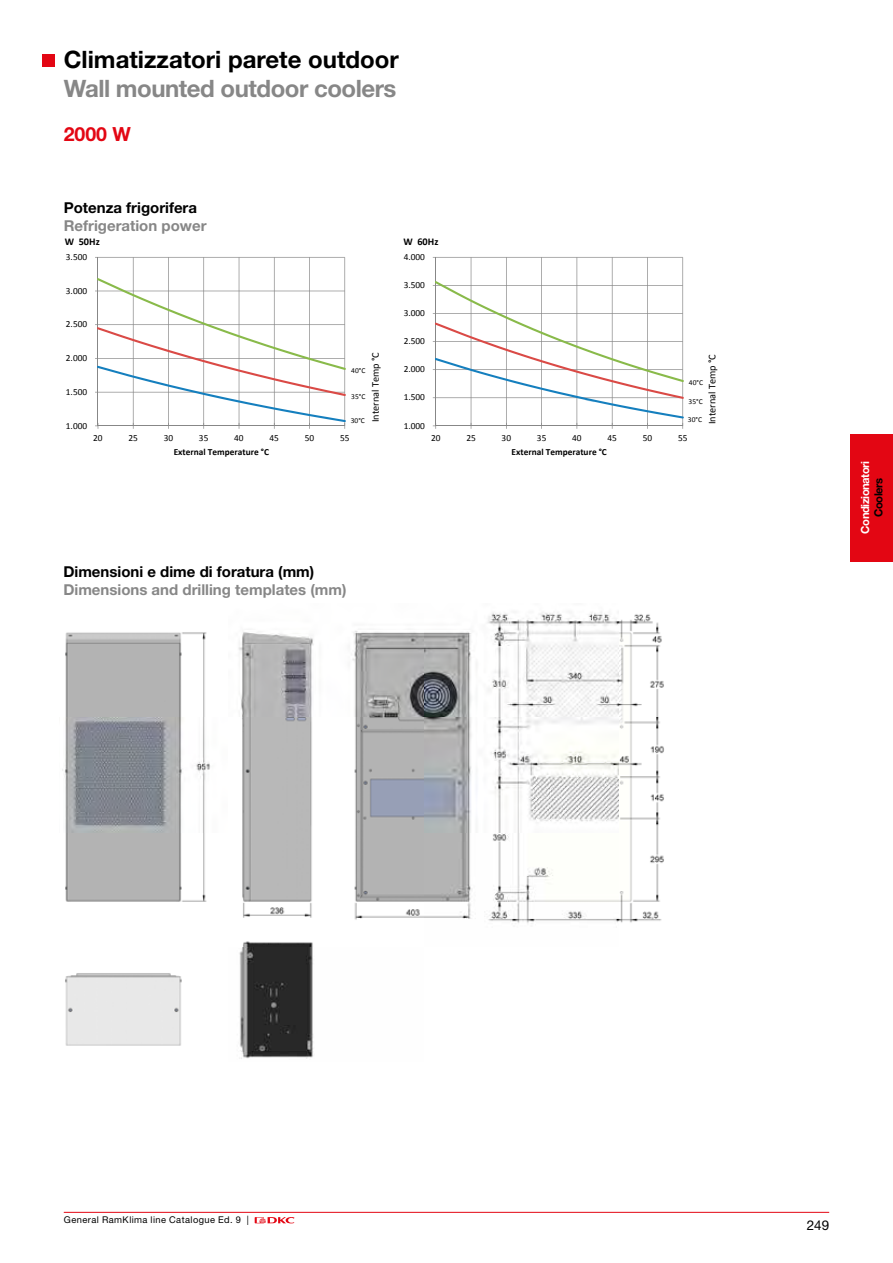
<style>
.page{position:relative;width:893px;height:1263px;background:#fff}
.page>*{position:absolute;margin:0;border:0;box-sizing:border-box;transform-origin:0 0}
.t1{font:700 24px "Helvetica Neue LT Std";color:#000}
.t2{font:700 24px "Helvetica Neue LT Std";letter-spacing:-.02em;color:#878787}
.t3{font:700 19.5px "Helvetica Neue LT Std";color:#e30613}
.t4{font:700 15px "Helvetica Neue LT Std";color:#878787}
.t5{font:700 15px "Helvetica Neue LT Std";color:#000}
.t6{font:13.5px "Helvetica Neue LT Std";color:#000}
.t7{font:700 11.25px "Helvetica Neue LT Std";letter-spacing:-.04em;color:#fff}
.t8{font:700 11.25px "Helvetica Neue LT Std";letter-spacing:-.04em;color:#000}
.t9{font:10.35px "Calibri";color:#000}
.t10{font:700 10.35px "Calibri";color:#000}
.t11{font:9.3px "Calibri";color:#000}
.t12{font:700 9.3px "Calibri";color:#000}
.t13{font:9.3px "Helvetica Neue LT Std";letter-spacing:.045em;color:#000}
.t14{font:7.5px "Calibri";color:#000}
</style>
<div class="page">
<hr style="left:64px;top:1212px;width:765px;height:1px;background:#e30613">
<div style="left:850px;top:434px;width:43px;height:127px;background:#e30613"></div>
<svg style="left:255px;top:1217px;width:39px;height:6px"></svg>
<div style="left:43px;top:54px;width:12px;height:13px;background:#e30613"></div>
<img style="left:62px;top:611px;width:602px;height:448px">
<hr style="left:98px;top:257px;width:247px;height:1px;background:#878787">
<hr style="left:133px;top:257px;width:1px;height:169px;background:#878787">
<hr style="left:168px;top:257px;width:1px;height:169px;background:#878787">
<hr style="left:203px;top:257px;width:1px;height:169px;background:#878787">
<hr style="left:239px;top:257px;width:1px;height:169px;background:#878787">
<hr style="left:274px;top:257px;width:1px;height:169px;background:#878787">
<hr style="left:309px;top:257px;width:1px;height:169px;background:#878787">
<hr style="left:344px;top:257px;width:1px;height:169px;background:#878787">
<hr style="left:98px;top:257px;width:1px;height:169px;background:#878787">
<svg style="left:95px;top:278px;width:250px;height:151px"></svg>
<hr style="left:436px;top:257px;width:247px;height:1px;background:#878787">
<hr style="left:471px;top:257px;width:1px;height:169px;background:#878787">
<hr style="left:506px;top:257px;width:1px;height:169px;background:#878787">
<hr style="left:541px;top:257px;width:1px;height:169px;background:#878787">
<hr style="left:577px;top:257px;width:1px;height:169px;background:#878787">
<hr style="left:612px;top:257px;width:1px;height:169px;background:#878787">
<hr style="left:647px;top:257px;width:1px;height:169px;background:#878787">
<hr style="left:682px;top:257px;width:1px;height:169px;background:#878787">
<hr style="left:435px;top:257px;width:1px;height:169px;background:#878787">
<svg style="left:433px;top:281px;width:250px;height:148px"></svg>
<h1 class="t1" style="left:64px;top:45px;width:337px">Climatizzatori parete outdoor</h1>
<h1 class="t2" style="left:64px;top:74px;width:334px">Wall mounted outdoor coolers</h1>
<h2 class="t3" style="left:64px;top:122px;width:69px">2000 W</h2>
<h3 class="t5" style="left:64px;top:199px;width:135px">Potenza frigorifera</h3>
<h3 class="t4" style="left:64px;top:217px;width:144px">Refrigeration power</h3>
<p class="t10" style="left:65px;top:235px;width:37px">W 50Hz</p>
<p class="t10" style="left:403px;top:235px;width:37px">W 60Hz</p>
<p class="t11" style="left:66px;top:251px;width:23px">3.500</p>
<p class="t11" style="left:404px;top:251px;width:23px">4.000</p>
<p class="t11" style="left:66px;top:285px;width:23px">3.000</p>
<p class="t11" style="left:404px;top:279px;width:23px">3.500</p>
<p class="t11" style="left:404px;top:307px;width:23px">3.000</p>
<p class="t11" style="left:66px;top:318px;width:23px">2.500</p>
<p class="t11" style="left:404px;top:335px;width:23px">2.500</p>
<p class="t11" style="left:66px;top:352px;width:23px">2.000</p>
<p class="t11" style="left:66px;top:386px;width:23px">1.500</p>
<p class="t11" style="left:66px;top:420px;width:23px">1.000</p>
<p class="t9" style="left:369px;top:422px;width:72px;rotate:-90deg">Internal Temp °C</p>
<p class="t9" style="left:706px;top:424px;width:72px;rotate:-90deg">Internal Temp °C</p>
<p class="t11" style="left:404px;top:363px;width:23px">2.000</p>
<p class="t14" style="left:351px;top:365px;width:16px">40°C</p>
<p class="t14" style="left:689px;top:377px;width:16px">40°C</p>
<p class="t11" style="left:404px;top:391px;width:23px">1.500</p>
<p class="t14" style="left:351px;top:392px;width:16px">35°C</p>
<p class="t14" style="left:351px;top:416px;width:16px">30°C</p>
<p class="t14" style="left:688px;top:396px;width:16px">35°C</p>
<p class="t14" style="left:688px;top:415px;width:16px">30°C</p>
<p class="t11" style="left:404px;top:420px;width:23px">1.000</p>
<p class="t11" style="left:93px;top:432px;width:11px">20</p>
<p class="t11" style="left:128px;top:432px;width:11px">25</p>
<p class="t11" style="left:164px;top:432px;width:11px">30</p>
<p class="t11" style="left:199px;top:432px;width:11px">35</p>
<p class="t11" style="left:234px;top:432px;width:11px">40</p>
<p class="t11" style="left:269px;top:432px;width:11px">45</p>
<p class="t11" style="left:305px;top:432px;width:11px">50</p>
<p class="t11" style="left:340px;top:432px;width:11px">55</p>
<p class="t12" style="left:174px;top:446px;width:97px">External Temperature °C</p>
<h3 class="t5" style="left:63px;top:562px;width:252px">Dimensioni e dime di foratura (mm)</h3>
<h3 class="t4" style="left:63px;top:580px;width:285px">Dimensions and drilling templates (mm)</h3>
<p class="t11" style="left:431px;top:432px;width:11px">20</p>
<p class="t11" style="left:466px;top:432px;width:11px">25</p>
<p class="t11" style="left:502px;top:432px;width:11px">30</p>
<p class="t11" style="left:537px;top:432px;width:11px">35</p>
<p class="t11" style="left:572px;top:432px;width:11px">40</p>
<p class="t11" style="left:607px;top:432px;width:11px">45</p>
<p class="t11" style="left:643px;top:432px;width:11px">50</p>
<p class="t11" style="left:678px;top:432px;width:11px">55</p>
<p class="t12" style="left:512px;top:446px;width:97px">External Temperature °C</p>
<p class="t7" style="left:858px;top:534px;width:74px;rotate:-90deg">Condizionatori</p>
<p class="t8" style="left:871px;top:517px;width:41px;rotate:-90deg">Coolers</p>
<p class="t13" style="left:64px;top:1214px;width:187px">General RamKlima line Catalogue Ed. 9 |</p>
<h3 class="t6" style="left:807px;top:1217px;width:24px">249</h3>
</div>
